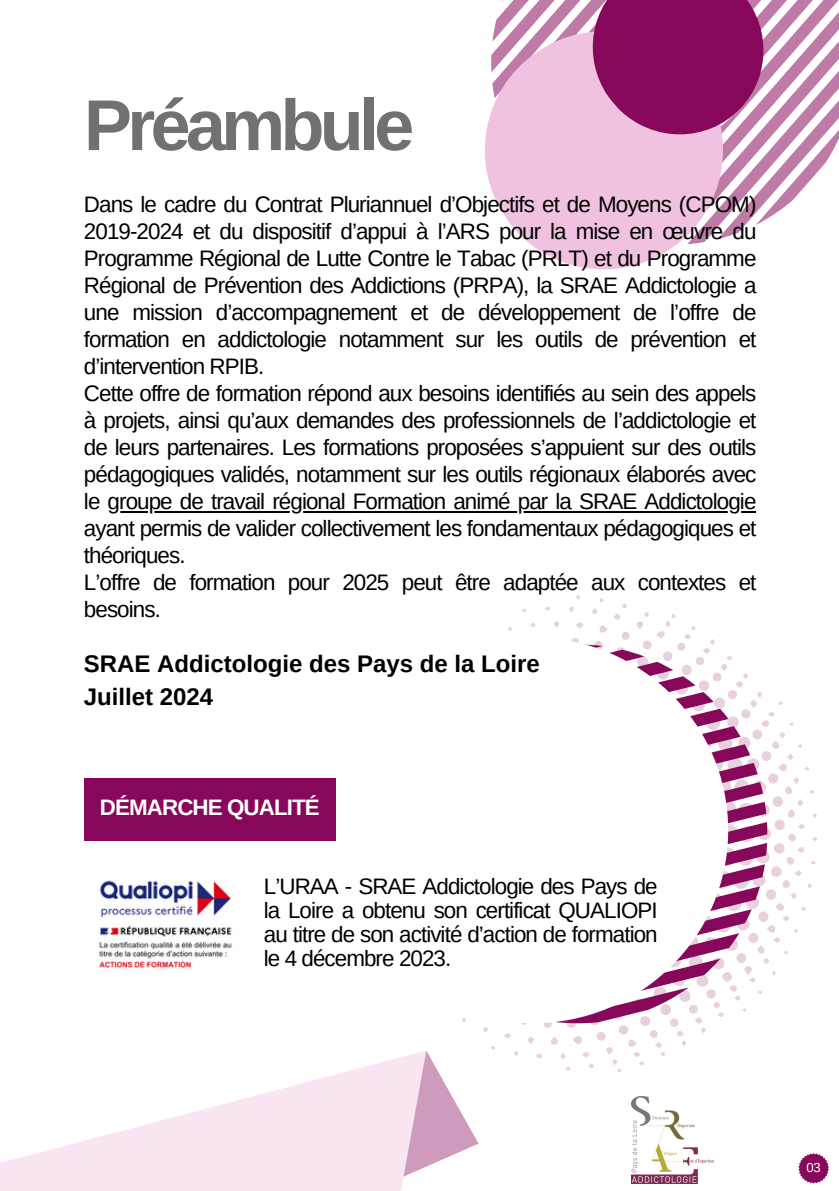
<style>
.page{position:relative;width:839px;height:1191px;background:#fff}
.page>*{position:absolute;margin:0;border:0;box-sizing:border-box;transform-origin:0 0}
.t1{font:700 72px "Arimo";letter-spacing:-.065em;color:#707173}
.t2{font:700 24px/33px "Arimo";color:#000}
.t3{font:22.4px/27px "Arimo";letter-spacing:-.04em;color:#000;text-align:justify}
.t4{font:700 22.4px "Arimo";letter-spacing:-.04em;color:#fff}
.t5{font:13px "Arimo";color:#fff}
</style>
<div class="page">
<svg style="left:0;top:1072px;width:345px;height:119px;fill:#f9e6f2"></svg>
<svg style="left:541px;top:251px;width:126px;height:19px;fill:#f1c2e0"></svg>
<svg style="left:485px;top:0;width:353px;height:251px"></svg>
<div style="left:84px;top:778px;width:252px;height:63px;background:#87075a"></div>
<img style="left:99px;top:880px;width:133px;height:89px">
<hr style="left:108px;top:511px;width:647px;height:1px;background:#000">
<svg style="left:345px;top:595px;width:483px;height:596px"></svg>
<p class="t1" style="left:84px;top:85px;width:332px">Préambule</p>
<p class="t3" style="left:84px;top:191px;width:674px">Dans le cadre du Contrat Pluriannuel d’Objectifs et de Moyens (CPOM)<br>2019-2024 et du dispositif d’appui à l’ARS pour la mise en œuvre du Programme Régional de Lutte Contre le Tabac (PRLT) et du Programme Régional de Prévention des Addictions (PRPA), la SRAE Addictologie a une mission d’accompagnement et de développement de l’offre de formation en addictologie notamment sur les outils de prévention et d’intervention RPIB.</p>
<p class="t3" style="left:84px;top:380px;width:674px">Cette offre de formation répond aux besoins identifiés au sein des appels à projets, ainsi qu’aux demandes des professionnels de l’addictologie et de leurs partenaires. Les formations proposées s’appuient sur des outils pédagogiques validés, notamment sur les outils régionaux élaborés avec le groupe de travail régional Formation animé par la SRAE Addictologie</p>
<p class="t3" style="left:84px;top:515px;width:674px;text-align:left">ayant permis de valider collectivement les fondamentaux pédagogiques et théoriques.<br>L’offre de formation pour 2025 peut être adaptée aux contextes et besoins.</p>
<h3 class="t2" style="left:84px;top:647px;width:457px">SRAE Addictologie des Pays de la Loire<br>Juillet 2024</h3>
<p class="t4" style="left:100px;top:795px;width:221px">DÉMARCHE QUALITÉ</p>
<p class="t3" style="left:264px;top:875px;width:395px;line-height:24px">L’URAA - SRAE Addictologie des Pays de la Loire a obtenu son certificat QUALIOPI au titre de son activité d’action de formation le 4 décembre 2023.</p>
<p class="t5" style="left:806px;top:1160px;width:16px">03</p>
</div>
